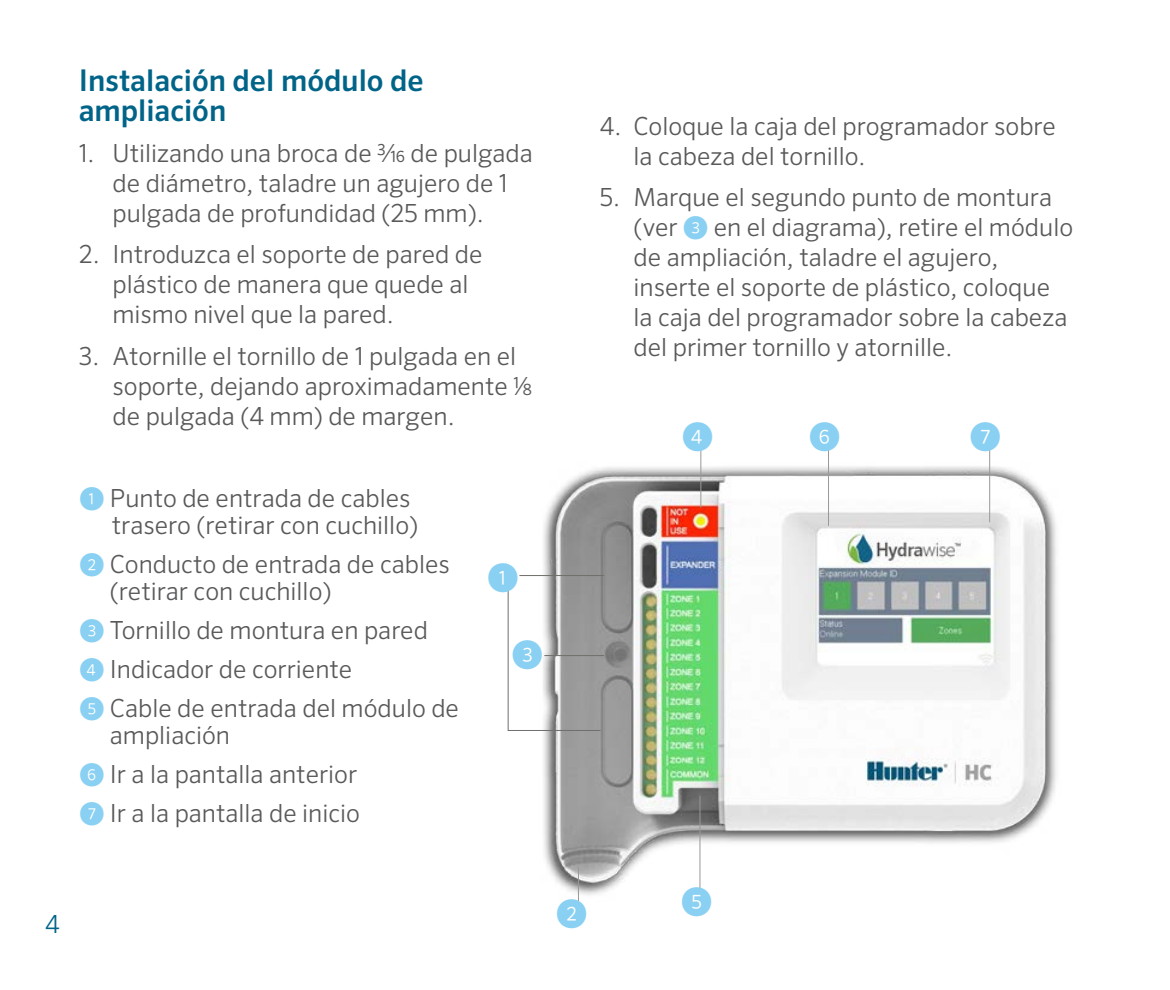
<style>
.page{position:relative;width:1170px;height:990px;background:#fff}
.page>*{position:absolute;margin:0;border:0;box-sizing:border-box;transform-origin:0 0}
.t1{font:300 31.25px "Sero Pro";color:#89d0f3}
.t2{font:500 30px/30px "Sero Pro";color:#006488}
.t3{font:300 25px/30px "Sero Pro";color:#58595b}
.t4{font:300 25px "Sero Pro";color:#006488}
.s1{color:#89d0f3}
</style>
<div class="page">
<img style="left:542px;top:460px;width:514px;height:445px">
<hr style="left:519px;top:575px;width:85px;height:1px;background:#716f6c">
<svg style="left:507px;top:588px;width:94px;height:143px"></svg>
<hr style="left:578px;top:867px;width:1px;height:37px;background:#9c9896">
<hr style="left:544px;top:655px;width:60px;height:1px;background:#716f6c">
<hr style="left:700px;top:447px;width:1px;height:61px;background:#9c9896">
<hr style="left:700px;top:796px;width:1px;height:94px;background:#9c9896">
<hr style="left:828px;top:449px;width:1px;height:77px;background:#9c9896">
<hr style="left:989px;top:449px;width:1px;height:73px;background:#9c9896">
<p class="t2" style="left:79px;top:65px;width:347px">Instalación del módulo de ampliación</p>
<p class="t3" style="left:112px;top:138px;width:422px;text-indent:-34px">1. Utilizando una broca de 3/ 16 de pulgada de diámetro, taladre un agujero de 1 pulgada de profundidad (25 mm).</p>
<p class="t3" style="left:112px;top:239px;width:372px;text-indent:-34px">2. Introduzca el soporte de pared de plástico de manera que quede al mismo nivel que la pared.</p>
<p class="t3" style="left:112px;top:341px;width:421px;text-indent:-34px">3. Atornille el tornillo de 1 pulgada en el soporte, dejando aproximadamente 1/8 de pulgada (4 mm) de margen.</p>
<p class="t3" style="left:112px;top:484px;width:308px;line-height:27.5px;text-indent:-32px"><span class="s1">①</span> Punto de entrada de cables trasero (retirar con cuchillo)</p>
<p class="t3" style="left:110px;top:550px;width:341px;line-height:27.5px;text-indent:-31px"><span class="s1">②</span> Conducto de entrada de cables (retirar con cuchillo)</p>
<p class="t3" style="left:79px;top:611px;width:381px;line-height:38.8px"><span class="s1">③</span> Tornillo de montura en pared<br><span class="s1">④</span> Indicador de corriente<br><span class="s1">⑤</span> Cable de entrada del módulo de</p>
<p class="t3" style="left:79px;top:716px;width:282px;line-height:38.8px;text-indent:31px">ampliación<br><span class="s1">⑥</span> Ir a la pantalla anterior<br><span class="s1">⑦</span> Ir a la pantalla de inicio</p>
<p class="t1" style="left:487px;top:558px;width:33px">①</p>
<p class="t1" style="left:512px;top:635px;width:33px">③</p>
<p class="t3" style="left:634px;top:111px;width:424px;text-indent:-34px">4. Coloque la caja del programador sobre la cabeza del tornillo.</p>
<p class="t3" style="left:634px;top:182px;width:441px;text-indent:-34px">5. Marque el segundo punto de montura (ver <span class="s1">③</span> en el diagrama), retire el módulo de ampliación, taladre el agujero, inserte el soporte de plástico, coloque la caja del programador sobre la cabeza del primer tornillo y atornille.</p>
<p class="t1" style="left:682px;top:417px;width:33px">④</p>
<p class="t1" style="left:809px;top:417px;width:33px">⑥</p>
<p class="t1" style="left:970px;top:417px;width:33px">⑦</p>
<p class="t4" style="left:45px;top:909px;width:16px">4</p>
<p class="t1" style="left:556px;top:894px;width:33px">②</p>
<p class="t1" style="left:681px;top:882px;width:33px">⑤</p>
</div>
